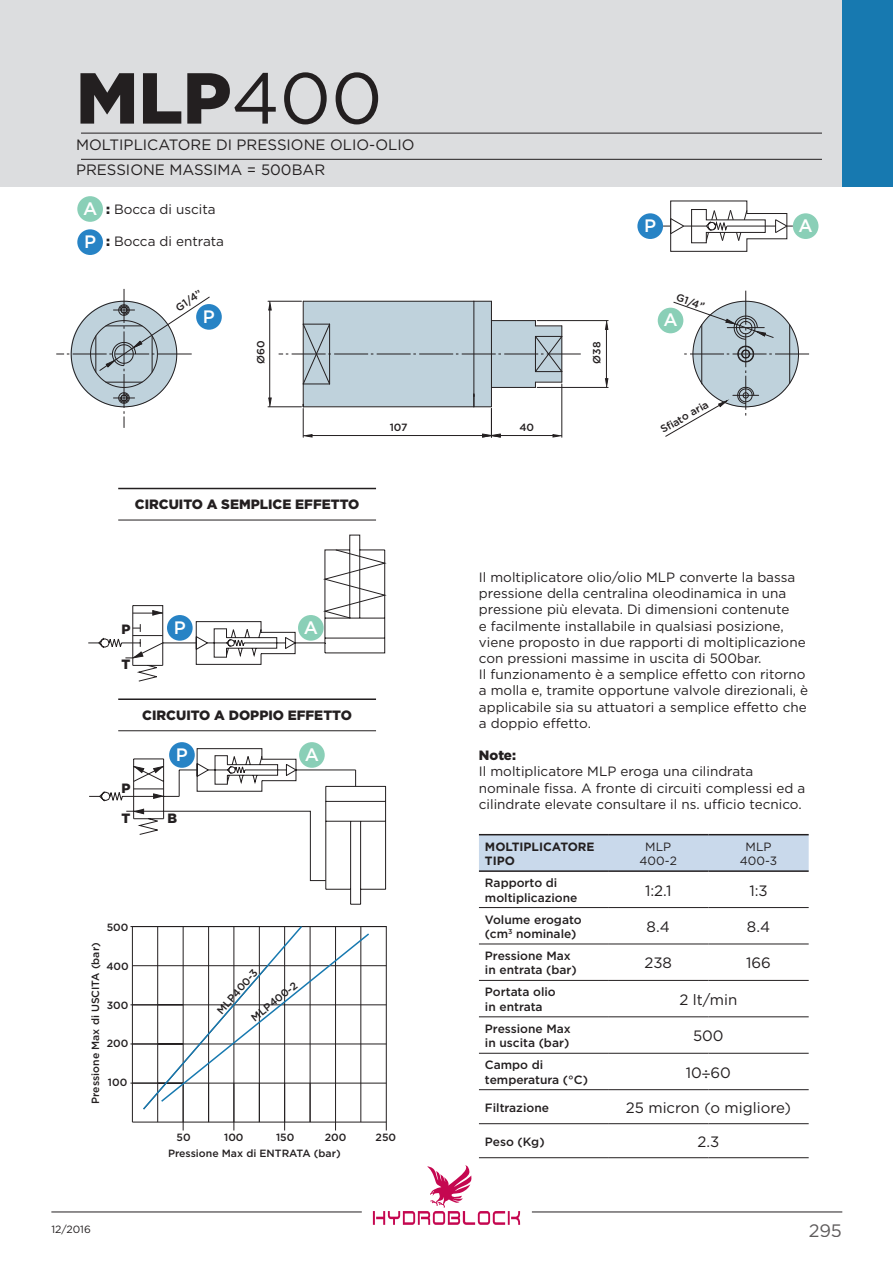
<style>
.page{position:relative;width:893px;height:1263px;background:#fff}
.page>*{position:absolute;margin:0;border:0;box-sizing:border-box;transform-origin:0 0}
.t1{font:900 72px "Gotham";color:#231f20}
.t2{font:500 18px "Gotham";color:#fff}
.t3{font:18px "Gotham";color:#231f20}
.t4{font:15px "Gotham";color:#231f20}
.t5{font:13.5px/16.2px "Gotham";color:#231f20}
.t6{font:900 13.5px "Gotham";color:#231f20}
.t7{font:500 12px/14.4px "Gotham";color:#231f20}
.t8{font:700 12px/14.4px "Gotham";color:#231f20}
.t9{font:12px/14.4px "Gotham";color:#231f20;text-align:center}
.t10{font:500 10.5px "Gotham";color:#231f20}
.t11{font:10.5px "Gotham";color:#231f20}
.s1{font-weight:400}
.s2{font-weight:900}
.s3{font-family:"Helvetica LT Std"}
</style>
<div class="page">
<div style="left:0;top:0;width:893px;height:187px;background:#dcdddf"></div>
<div style="left:842px;top:0;width:51px;height:187px;background:#1779b0"></div>
<hr style="left:81px;top:133px;width:741px;height:1px;background:#231f20">
<hr style="left:81px;top:159px;width:741px;height:1px;background:#231f20">
<hr style="left:51px;top:1211px;width:311px;height:1px;background:#231f20">
<hr style="left:532px;top:1211px;width:310px;height:1px;background:#231f20">
<svg style="left:373px;top:1165px;width:147px;height:60px"></svg>
<div style="left:77px;top:229px;width:26px;height:26px;background:#2783c5;border-radius:50%"></div>
<div style="left:637px;top:213px;width:26px;height:26px;background:#2783c5;border-radius:50%"></div>
<div style="left:196px;top:304px;width:26px;height:26px;background:#2783c5;border-radius:50%"></div>
<div style="left:169px;top:742px;width:26px;height:26px;background:#2783c5;border-radius:50%"></div>
<div style="left:77px;top:196px;width:26px;height:26px;background:#8acfb7;border-radius:50%"></div>
<div style="left:658px;top:308px;width:25px;height:25px;background:#8acfb7;border-radius:50%"></div>
<div style="left:793px;top:213px;width:25px;height:26px;background:#8acfb7;border-radius:50%"></div>
<div style="left:299px;top:742px;width:26px;height:26px;background:#8acfb7;border-radius:50%"></div>
<hr style="left:606px;top:329px;width:1px;height:50px;background:#231f20">
<hr style="left:537px;top:320px;width:71px;height:1px;background:#231f20">
<hr style="left:537px;top:387px;width:71px;height:1px;background:#231f20">
<svg style="left:56px;top:289px;width:154px;height:139px"></svg>
<svg style="left:604px;top:320px;width:5px;height:10px"></svg>
<svg style="left:604px;top:378px;width:5px;height:10px"></svg>
<svg style="left:665px;top:291px;width:144px;height:146px"></svg>
<svg style="left:268px;top:301px;width:313px;height:137px"></svg>
<svg style="left:131px;top:926px;width:256px;height:205px"></svg>
<hr style="left:361px;top:926px;width:1px;height:196px;background:#231f20">
<svg style="left:130px;top:926px;width:241px;height:185px"></svg>
<svg style="left:88px;top:534px;width:299px;height:148px"></svg>
<svg style="left:89px;top:748px;width:297px;height:157px"></svg>
<svg style="left:663px;top:200px;width:130px;height:52px"></svg>
<div style="left:479px;top:835px;width:330px;height:35px;background:#c9d9eb"></div>
<hr style="left:608px;top:980px;width:100px;height:1px;background:#231f20">
<hr style="left:708px;top:980px;width:101px;height:1px;background:#231f20">
<hr style="left:608px;top:1016px;width:100px;height:1px;background:#231f20">
<hr style="left:708px;top:1016px;width:101px;height:1px;background:#231f20">
<hr style="left:608px;top:1053px;width:100px;height:1px;background:#231f20">
<hr style="left:708px;top:1053px;width:101px;height:1px;background:#231f20">
<hr style="left:608px;top:1089px;width:100px;height:1px;background:#231f20">
<hr style="left:708px;top:1089px;width:101px;height:1px;background:#231f20">
<hr style="left:608px;top:1123px;width:100px;height:1px;background:#231f20">
<hr style="left:708px;top:1123px;width:101px;height:1px;background:#231f20">
<hr style="left:608px;top:1157px;width:100px;height:1px;background:#231f20">
<hr style="left:708px;top:1157px;width:101px;height:1px;background:#231f20">
<hr style="left:479px;top:907px;width:129px;height:1px;background:#231f20">
<hr style="left:608px;top:907px;width:100px;height:1px;background:#231f20">
<hr style="left:708px;top:907px;width:101px;height:1px;background:#231f20">
<hr style="left:479px;top:980px;width:129px;height:1px;background:#231f20">
<hr style="left:479px;top:1016px;width:129px;height:1px;background:#231f20">
<hr style="left:479px;top:1053px;width:129px;height:1px;background:#231f20">
<hr style="left:479px;top:1089px;width:129px;height:1px;background:#231f20">
<hr style="left:479px;top:1123px;width:129px;height:1px;background:#231f20">
<hr style="left:479px;top:1157px;width:129px;height:1px;background:#231f20">
<hr style="left:479px;top:834px;width:129px;height:1px;background:#231f20">
<hr style="left:608px;top:834px;width:100px;height:1px;background:#231f20">
<hr style="left:708px;top:834px;width:101px;height:1px;background:#231f20">
<hr style="left:479px;top:870px;width:129px;height:2px;background:#231f20">
<hr style="left:608px;top:870px;width:100px;height:2px;background:#231f20">
<hr style="left:708px;top:870px;width:101px;height:2px;background:#231f20">
<hr style="left:608px;top:943px;width:100px;height:1px;background:#231f20">
<hr style="left:708px;top:943px;width:101px;height:1px;background:#231f20">
<hr style="left:479px;top:943px;width:129px;height:1px;background:#231f20">
<hr style="left:118px;top:520px;width:258px;height:1px;background:#231f20">
<hr style="left:118px;top:488px;width:258px;height:1px;background:#231f20">
<hr style="left:118px;top:730px;width:258px;height:1px;background:#231f20">
<hr style="left:118px;top:698px;width:258px;height:2px;background:#231f20">
<h1 class="t1" style="left:76px;top:56px;width:308px">MLP<span class="s1">400</span></h1>
<p class="t4" style="left:76px;top:136px;width:340px">MOLTIPLICATORE DI PRESSIONE OLIO-OLIO</p>
<p class="t4" style="left:76px;top:161px;width:251px">PRESSIONE MASSIMA = 500BAR</p>
<h2 class="t2" style="left:83px;top:198px;width:16px">A</h2>
<h2 class="t2" style="left:84px;top:231px;width:14px">P</h2>
<p class="t5" style="left:106px;top:201px;width:111px"><span class="s2">:</span> Bocca di uscita</p>
<p class="t5" style="left:106px;top:232px;width:119px"><span class="s2">:</span> Bocca di entrata</p>
<h2 class="t2" style="left:644px;top:215px;width:14px">P</h2>
<p class="t10" style="left:173px;top:304px;width:31px;rotate:-34deg">G1/4’’</p>
<p class="t10" style="left:679px;top:291px;width:31px;rotate:20deg">G1/4’’</p>
<p class="t10" style="left:255px;top:364px;width:25px;rotate:-90deg">Ø60</p>
<h2 class="t2" style="left:203px;top:306px;width:14px">P</h2>
<h2 class="t2" style="left:663px;top:310px;width:16px">A</h2>
<p class="t10" style="left:591px;top:364px;width:24px;rotate:-90deg">Ø38</p>
<p class="t6" style="left:135px;top:497px;width:226px">CIRCUITO A SEMPLICE EFFETTO</p>
<p class="t10" style="left:390px;top:421px;width:19px">107</p>
<p class="t10" style="left:519px;top:421px;width:16px">40</p>
<p class="t10" style="left:658px;top:425px;width:55px;rotate:-30deg">Sfi ato aria</p>
<h2 class="t2" style="left:799px;top:215px;width:16px">A</h2>
<p class="t6" style="left:122px;top:621px;width:11px">P</p>
<p class="t6" style="left:122px;top:656px;width:10px">T</p>
<h2 class="t2" style="left:174px;top:617px;width:14px">P</h2>
<h2 class="t2" style="left:304px;top:617px;width:16px">A</h2>
<p class="t6" style="left:122px;top:780px;width:11px">P</p>
<p class="t6" style="left:122px;top:811px;width:10px">T</p>
<p class="t6" style="left:142px;top:707px;width:211px">CIRCUITO A DOPPIO EFFETTO</p>
<h2 class="t2" style="left:176px;top:744px;width:14px">P</h2>
<p class="t6" style="left:168px;top:811px;width:11px">B</p>
<h2 class="t2" style="left:305px;top:744px;width:16px">A</h2>
<p class="t10" style="left:107px;top:921px;width:23px">500</p>
<p class="t10" style="left:89px;top:1104px;width:163px;rotate:-90deg">Pressione Max di USCITA (bar)</p>
<p class="t10" style="left:106px;top:961px;width:24px">400</p>
<p class="t10" style="left:107px;top:999px;width:23px">300</p>
<p class="t10" style="left:107px;top:1037px;width:23px">200</p>
<p class="t10" style="left:108px;top:1077px;width:21px">100</p>
<p class="t10" style="left:215px;top:1008px;width:57px;rotate:-49deg">MLP400-3</p>
<p class="t10" style="left:249px;top:1014px;width:57px;rotate:-38deg">MLP400-2</p>
<p class="t10" style="left:177px;top:1131px;width:16px">50</p>
<p class="t10" style="left:224px;top:1131px;width:21px">100</p>
<p class="t10" style="left:276px;top:1131px;width:20px">150</p>
<p class="t10" style="left:325px;top:1131px;width:23px">200</p>
<p class="t10" style="left:376px;top:1131px;width:22px">250</p>
<p class="t10" style="left:168px;top:1147px;width:174px">Pressione Max di ENTRATA (bar)</p>
<p class="t5" style="left:479px;top:569px;width:331px">Il moltiplicatore olio/olio MLP converte la bassa pressione della centralina oleodinamica in una pressione più elevata. Di dimensioni contenute<br>e facilmente installabile in qualsiasi posizione, viene proposto in due rapporti di moltiplicazione con pressioni massime in uscita di 500bar.<br>Il funzionamento è a semplice effetto con ritorno a molla e, tramite opportune valvole direzionali, è applicabile sia su attuatori a semplice effetto che a doppio effetto.</p>
<p class="t6" style="left:479px;top:748px;width:39px">Note:</p>
<p class="t5" style="left:479px;top:763px;width:328px">Il moltiplicatore MLP eroga una cilindrata nominale fissa. A fronte di circuiti complessi ed a cilindrate elevate consultare il ns. ufficio tecnico.</p>
<p class="t8" style="left:485px;top:839px;width:111px">MOLTIPLICATORE<br>TIPO</p>
<p class="t9" style="left:640px;top:839px;width:39px">MLP<br>400-2</p>
<p class="t9" style="left:740px;top:839px;width:39px">MLP<br>400-3</p>
<p class="t7" style="left:485px;top:875px;width:94px">Rapporto di moltiplicazione</p>
<p class="t4" style="left:645px;top:882px;width:28px">1:2.1</p>
<p class="t4" style="left:749px;top:882px;width:20px">1:3</p>
<p class="t7" style="left:485px;top:912px;width:98px">Volume erogato (cm<sup>3</sup> nominale)</p>
<p class="t4" style="left:647px;top:918px;width:25px">8.4</p>
<p class="t4" style="left:747px;top:918px;width:25px">8.4</p>
<p class="t7" style="left:485px;top:948px;width:93px">Pressione Max in entrata (bar)</p>
<p class="t4" style="left:644px;top:955px;width:29px">238</p>
<p class="t4" style="left:746px;top:955px;width:26px">166</p>
<p class="t7" style="left:485px;top:985px;width:72px">Portata olio in entrata</p>
<p class="t4" style="left:679px;top:991px;width:59px">2 lt/min</p>
<p class="t7" style="left:485px;top:1021px;width:87px">Pressione Max in uscita (bar)</p>
<p class="t4" style="left:693px;top:1028px;width:32px">500</p>
<p class="t7" style="left:485px;top:1057px;width:105px">Campo di temperatura (°C)</p>
<p class="t4" style="left:686px;top:1064px;width:47px">10<span class="s3">÷</span>60</p>
<p class="t7" style="left:485px;top:1100px;width:66px">Filtrazione</p>
<p class="t4" style="left:626px;top:1099px;width:167px">25 micron (o migliore)</p>
<p class="t7" style="left:485px;top:1134px;width:61px">Peso (Kg)</p>
<p class="t4" style="left:697px;top:1133px;width:23px">2.3</p>
<p class="t11" style="left:51px;top:1224px;width:41px">12/2016</p>
<h2 class="t3" style="left:809px;top:1220px;width:35px">295</h2>
</div>
